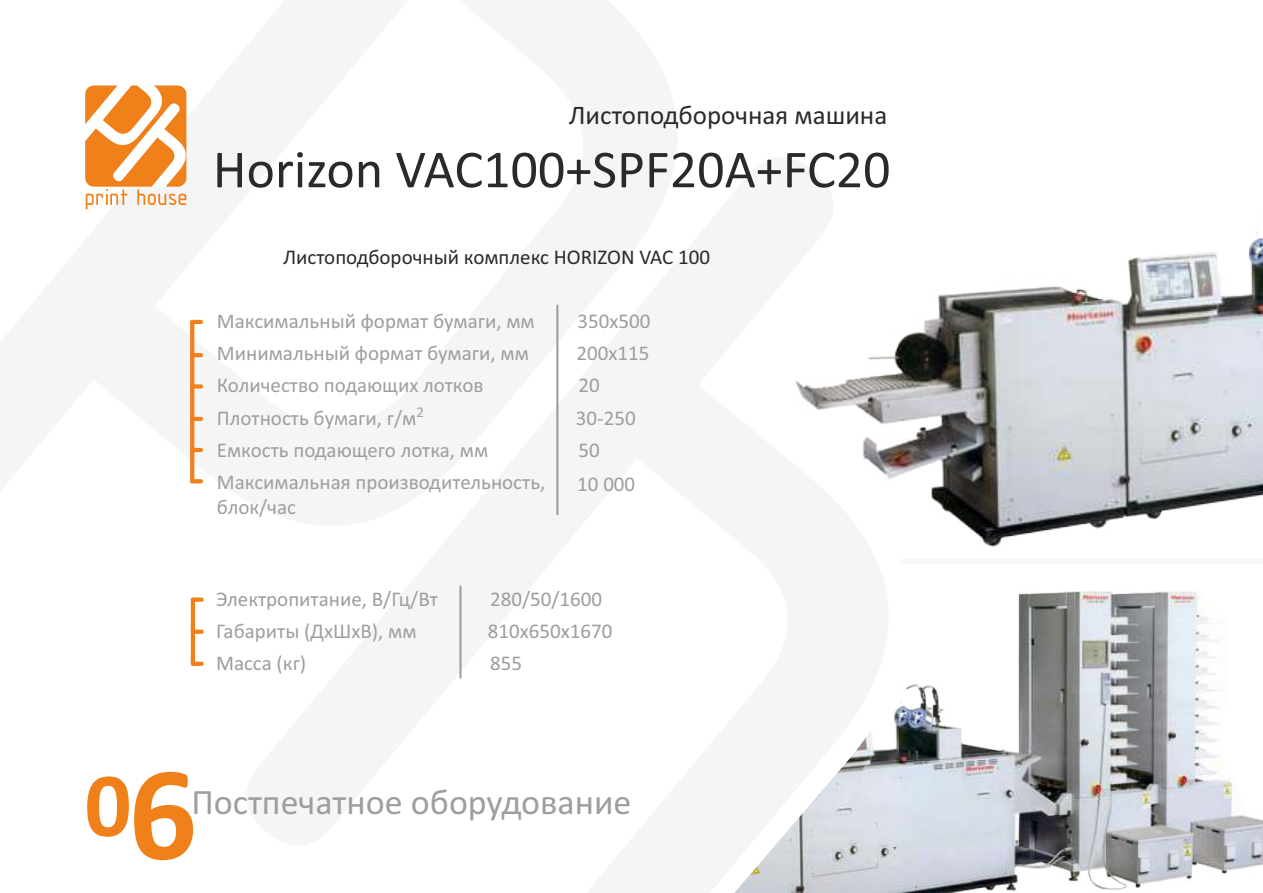
<style>
.page{position:relative;width:1263px;height:893px;background:#fff}
.page>*{position:absolute;margin:0;border:0;box-sizing:border-box;transform-origin:0 0}
.t1{font:700 92.25px "Calibri";color:#f0801a}
.t2{font:54px "Calibri";color:#2b2929}
.t3{font:36px "Calibri";color:#9e9e9e}
.t4{font:27px "Calibri";color:#2b2929}
.t5{font:21px/25.7px "Calibri";color:#9e9e9e}
.t6{font:21px "Calibri";color:#2b2929}
.t7{font:15px "Calibri";color:#9e9e9e}
.s1{font-size:135.15px}
</style>
<div class="page">
<svg style="left:85px;top:85px;width:102px;height:124px"></svg>
<hr style="left:556px;top:306px;width:2px;height:208px;background:#9e9e9e">
<svg style="left:190px;top:322px;width:4px;height:159px"></svg>
<svg style="left:192px;top:320px;width:9px;height:4px"></svg>
<svg style="left:192px;top:353px;width:9px;height:4px"></svg>
<svg style="left:192px;top:417px;width:9px;height:4px"></svg>
<svg style="left:192px;top:479px;width:9px;height:4px"></svg>
<div style="left:192px;top:384px;width:9px;height:5px;background:#f0801a"></div>
<svg style="left:192px;top:448px;width:9px;height:4px"></svg>
<hr style="left:459px;top:586px;width:2px;height:92px;background:#9e9e9e">
<div style="left:193px;top:597px;width:9px;height:5px;background:#f0801a"></div>
<svg style="left:195px;top:630px;width:7px;height:4px"></svg>
<svg style="left:193px;top:662px;width:9px;height:4px"></svg>
<hr style="left:191px;top:600px;width:4px;height:64px;background:#f0801a">
<img style="left:795px;top:232px;width:468px;height:315px">
<hr style="left:900px;top:559px;width:363px;height:4px;background:#f5f5f5">
<img style="left:734px;top:591px;width:529px;height:302px">
<p class="t4" style="left:569px;top:104px;width:320px">Листоподборочная машина</p>
<h2 class="t2" style="left:213px;top:147px;width:679px">Horizon VAC100+SPF20A+FC20</h2>
<p class="t6" style="left:283px;top:249px;width:428px">Листоподборочный комплекс HORIZON VAC 100</p>
<p class="t5" style="left:217px;top:310px;width:319px">Максимальный формат бумаги, мм</p>
<p class="t5" style="left:577px;top:310px;width:74px">350х500</p>
<p class="t5" style="left:217px;top:342px;width:314px">Минимальный формат бумаги, мм</p>
<p class="t5" style="left:576px;top:342px;width:74px">200х115</p>
<p class="t5" style="left:217px;top:374px;width:268px">Количество подающих лотков</p>
<p class="t5" style="left:578px;top:374px;width:23px">20</p>
<p class="t7" style="left:416px;top:406px;width:9px">2</p>
<p class="t5" style="left:217px;top:406px;width:201px">Плотность бумаги, г/м</p>
<p class="t5" style="left:576px;top:406px;width:61px">30-250</p>
<p class="t5" style="left:217px;top:438px;width:273px">Емкость подающего лотка, мм</p>
<p class="t5" style="left:578px;top:438px;width:23px">50</p>
<p class="t5" style="left:217px;top:470px;width:330px">Максимальная производительность, блок/час</p>
<p class="t5" style="left:577px;top:472px;width:59px">10 000</p>
<p class="t5" style="left:216px;top:588px;width:223px">Электропитание, В/Гц/Вт</p>
<p class="t5" style="left:490px;top:588px;width:114px">280/50/1600</p>
<p class="t5" style="left:216px;top:620px;width:202px">Габариты (ДxШxВ), мм</p>
<p class="t5" style="left:488px;top:620px;width:126px">810x650x1670</p>
<p class="t5" style="left:216px;top:652px;width:92px">Масса (кг)</p>
<p class="t5" style="left:490px;top:652px;width:33px">855</p>
<h1 class="t1" style="left:85px;top:766px;width:114px">0<span class="s1">6</span></h1>
<h3 class="t3" style="left:191px;top:787px;width:441px">Постпечатное оборудование</h3>
</div>
